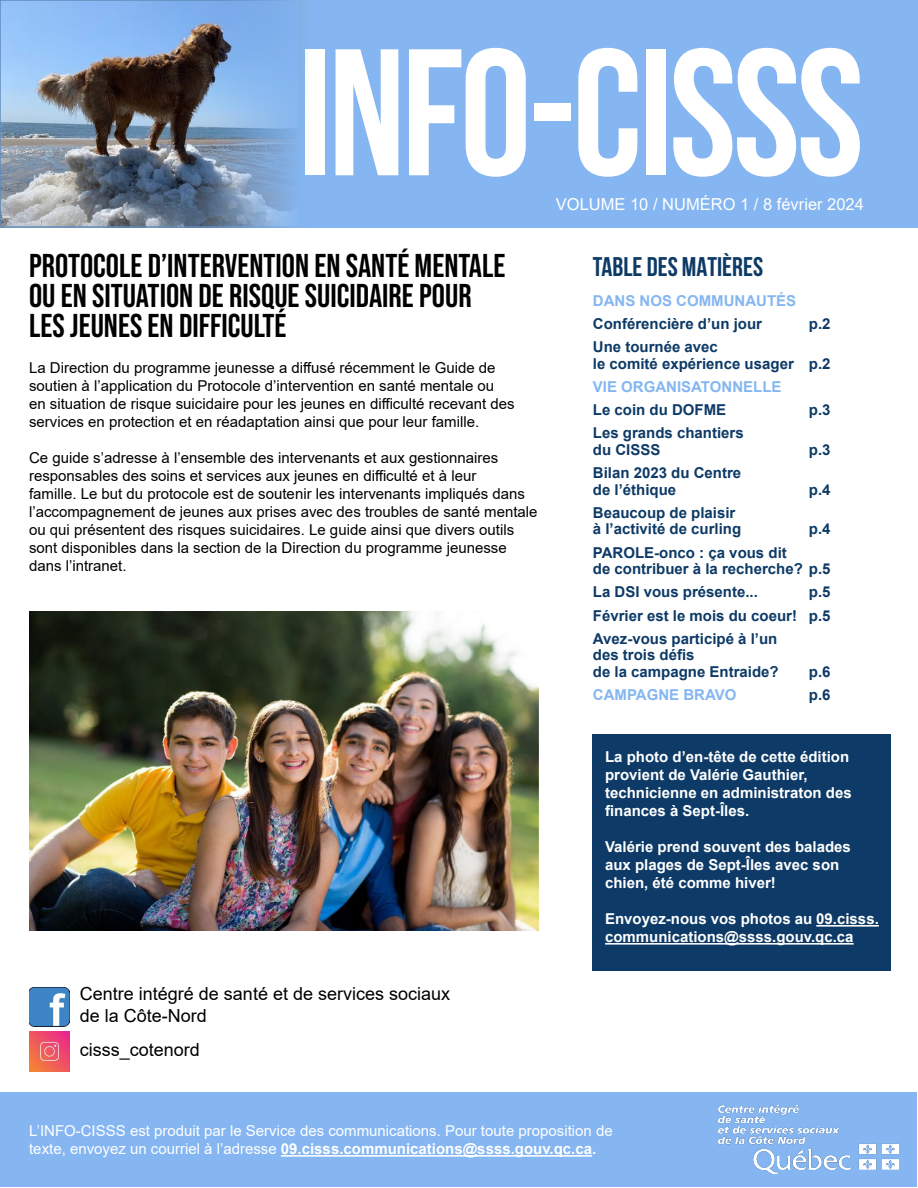
<style>
.page{position:relative;width:918px;height:1188px;background:#fff}
.page>*{position:absolute;margin:0;border:0;box-sizing:border-box;transform-origin:0 0}
.t1{font:700 180px "Bebas Neue";letter-spacing:-.02em;color:#fff}
.t2{font:33px/30px "Bebas Neue";color:#000}
.t3{font:700 27px "Bebas Neue";color:#0d3a66}
.t4{font:18px/21.6px "Arial";color:#000}
.t5{font:16.5px "Arial";color:#fff}
.t6{font:15px/18px "Arial";color:#000}
.t7{font:700 15px/16.5px "Arial";color:#0d3a66}
.t8{font:700 15px/18px "Arial";color:#fff}
.t9{font:15px/18px "Arial";color:#fff}
.t10{font:700 15px "Arial";color:#85b6f1}
.s1{font-weight:700}
</style>
<div class="page">
<div style="left:0;top:0;width:918px;height:227px;background:#85b6f1"></div>
<div style="left:1px;top:1092px;width:916px;height:95px;background:#85b6f1"></div>
<img style="left:719px;top:1105px;width:179px;height:69px">
<hr style="left:281px;top:1155px;width:311px;height:2px;background:#fff">
<div style="left:593px;top:734px;width:298px;height:237px;background:#0d3a66"></div>
<hr style="left:816px;top:925px;width:63px;height:2px;background:#fff">
<hr style="left:605px;top:943px;width:249px;height:2px;background:#fff">
<img style="left:29px;top:1031px;width:40px;height:40px">
<img style="left:29px;top:987px;width:40px;height:39px">
<img style="left:3px;top:3px;width:294px;height:222px">
<div style="left:0;top:0;width:316px;height:228px;border:2px solid #618dbc"></div>
<img style="left:29px;top:611px;width:510px;height:320px">
<h1 class="t1" style="left:298px;top:14px;width:568px">INFO-CISSS</h1>
<h2 class="t2" style="left:29px;top:250px;width:478px">PROTOCOLE D’INTERVENTION EN SANTÉ MENTALE<br>OU EN SITUATION DE RISQUE SUICIDAIRE POUR<br>LES JEUNES EN DIFFICULTÉ</h2>
<p class="t6" style="left:29px;top:358px;width:487px">La Direction du programme jeunesse a diffusé récemment le Guide de soutien à l’application du Protocole d’intervention en santé mentale ou<br>en situation de risque suicidaire pour les jeunes en difficulté recevant des services en protection et en réadaptation ainsi que pour leur famille.</p>
<p class="t6" style="left:29px;top:448px;width:510px">Ce guide s’adresse à l’ensemble des intervenants et aux gestionnaires responsables des soins et services aux jeunes en difficulté et à leur<br>famille. Le but du protocole est de soutenir les intervenants impliqués dans l’accompagnement de jeunes aux prises avec des troubles de santé mentale ou qui présentent des risques suicidaires. Le guide ainsi que divers outils sont disponibles dans la section de la Direction du programme jeunesse dans l’intranet.</p>
<p class="t5" style="left:556px;top:193px;width:310px">VOLUME 10 / NUMÉRO 1 / 8 février 2024</p>
<h3 class="t3" style="left:593px;top:252px;width:172px">TABLE DES MATIÈRES</h3>
<p class="t10" style="left:593px;top:290px;width:205px">DANS NOS COMMUNAUTÉS</p>
<p class="t7" style="left:593px;top:316px;width:171px">Conférencière d’un jour</p>
<p class="t7" style="left:809px;top:316px;width:23px">p.2</p>
<p class="t7" style="left:593px;top:339px;width:239px">Une tournée avec<br>le comité expérience usager p.2</p>
<p class="t10" style="left:593px;top:376px;width:190px">VIE ORGANISATONNELLE</p>
<p class="t7" style="left:593px;top:402px;width:135px">Le coin du DOFME</p>
<p class="t7" style="left:809px;top:402px;width:23px">p.3</p>
<p class="t7" style="left:593px;top:425px;width:152px">Les grands chantiers du CISSS</p>
<p class="t7" style="left:809px;top:442px;width:23px">p.3</p>
<p class="t7" style="left:593px;top:465px;width:150px">Bilan 2023 du Centre de l’éthique</p>
<p class="t7" style="left:809px;top:481px;width:23px">p.4</p>
<p class="t7" style="left:593px;top:505px;width:150px">Beaucoup de plaisir à l’activité de curling</p>
<p class="t7" style="left:809px;top:521px;width:23px">p.4</p>
<p class="t7" style="left:593px;top:544px;width:239px">PAROLE-onco : ça vous dit<br>de contribuer à la recherche? p.5</p>
<p class="t7" style="left:593px;top:584px;width:167px">La DSI vous présente...</p>
<p class="t7" style="left:593px;top:581px;width:239px;line-height:23.2px;text-align:justify;text-indent:216px">p.5<br>Février est le mois du coeur! p.5<br>Avez-vous participé à l’un</p>
<p class="t7" style="left:593px;top:647px;width:187px">des trois défis<br>de la campagne Entraide?</p>
<p class="t7" style="left:809px;top:664px;width:23px">p.6</p>
<p class="t10" style="left:593px;top:684px;width:145px">CAMPAGNE BRAVO</p>
<p class="t7" style="left:809px;top:687px;width:23px">p.6</p>
<p class="t4" style="left:80px;top:983px;width:372px">Centre intégré de santé et de services sociaux de la Côte-Nord</p>
<p class="t4" style="left:80px;top:1039px;width:122px">cisss_cotenord</p>
<p class="t8" style="left:605px;top:748px;width:248px">La photo d’en-tête de cette édition provient de Valérie Gauthier, technicienne en administraton des finances à Sept-Îles.</p>
<p class="t8" style="left:605px;top:838px;width:247px">Valérie prend souvent des balades aux plages de Sept-Îles avec son chien, été comme hiver!</p>
<p class="t8" style="left:605px;top:910px;width:275px">Envoyez-nous vos photos au 09.cisss. communications@ssss.gouv.qc.ca</p>
<p class="t9" style="left:29px;top:1122px;width:585px">L’INFO-CISSS est produit par le Service des communications. Pour toute proposition de texte, envoyez un courriel à l’adresse <span class="s1">09.cisss.communications@ssss.gouv.qc.ca.</span></p>
</div>
